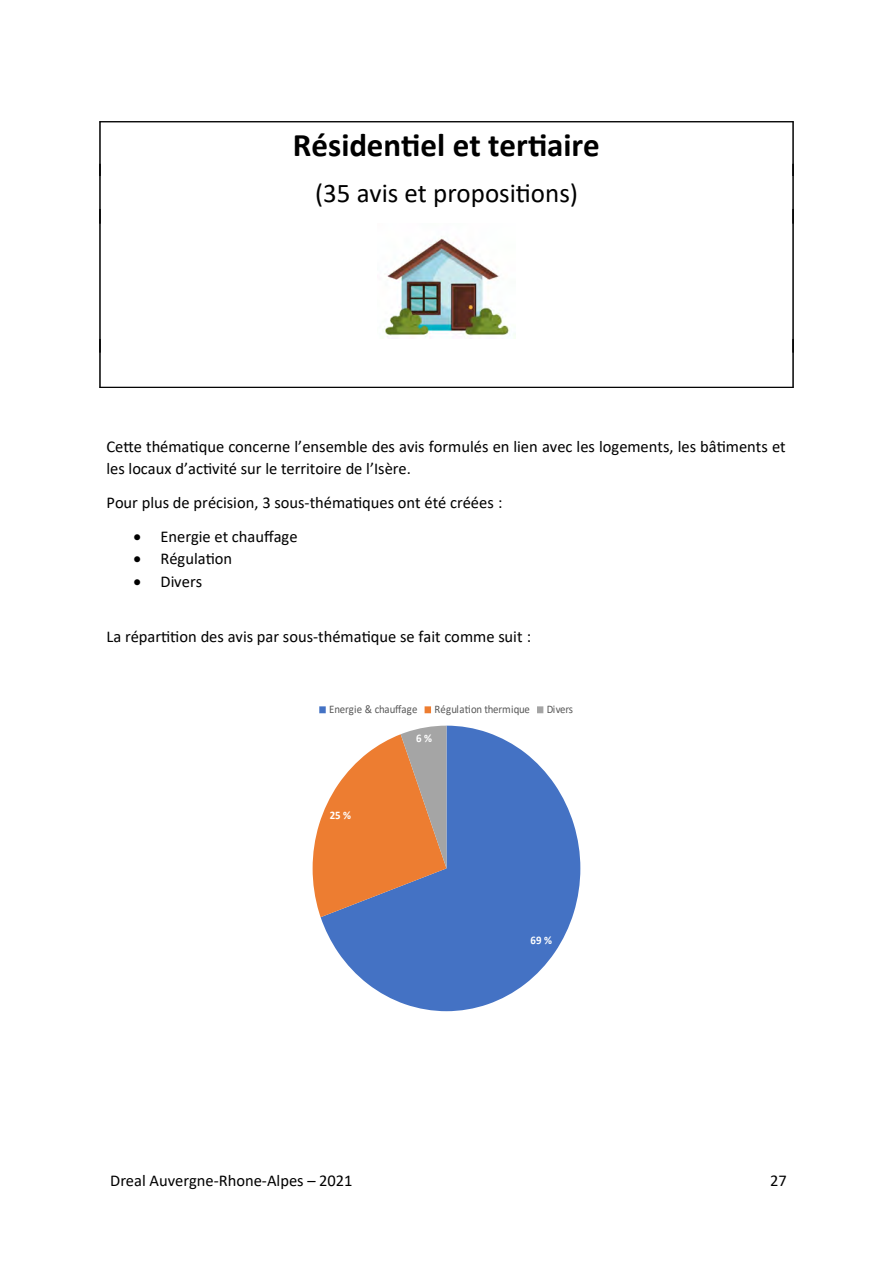
<style>
.page{position:relative;width:893px;height:1263px;background:#fff}
.page>*{position:absolute;margin:0;border:0;box-sizing:border-box;transform-origin:0 0}
.t1{font:700 33px "Calibri";color:#000}
.t2{font:27px "Calibri";color:#000}
.t3{font:16.5px/21.8px "Calibri";color:#000}
.t4{font:11.55px "Calibri";letter-spacing:-.01em;color:#595959;scale:.94 1}
.t5{font:700 11.55px "Calibri";color:#fff;scale:.94 1}
</style>
<div class="page">
<img style="left:385px;top:238px;width:125px;height:101px">
<svg style="left:321px;top:726px;width:259px;height:285px;fill:#4472c4"></svg>
<svg style="left:313px;top:726px;width:133px;height:191px"></svg>
<svg style="left:319px;top:706px;width:7px;height:7px"></svg>
<svg style="left:425px;top:706px;width:6px;height:7px"></svg>
<svg style="left:537px;top:706px;width:6px;height:7px"></svg>
<hr style="left:100px;top:121px;width:693px;height:1px;background:#000">
<hr style="left:793px;top:121px;width:1px;height:55px;background:#000">
<hr style="left:100px;top:121px;width:1px;height:55px;background:#000">
<hr style="left:793px;top:164px;width:1px;height:60px;background:#000">
<hr style="left:100px;top:164px;width:1px;height:60px;background:#000">
<hr style="left:793px;top:209px;width:1px;height:144px;background:#000">
<hr style="left:100px;top:209px;width:1px;height:144px;background:#000">
<hr style="left:793px;top:339px;width:1px;height:49px;background:#000">
<hr style="left:100px;top:387px;width:693px;height:1px;background:#000">
<hr style="left:100px;top:339px;width:1px;height:49px;background:#000">
<h1 class="t1" style="left:293px;top:124px;width:308px">Résidentiel et tertiaire</h1>
<h2 class="t2" style="left:315px;top:176px;width:265px">(35 avis et propositions)</h2>
<p class="t3" style="left:106px;top:436px;width:681px">Cette thématique concerne l’ensemble des avis formulés en lien avec les logements, les bâtiments et les locaux d’activité sur le territoire de l’Isère.</p>
<p class="t3" style="left:106px;top:491px;width:398px">Pour plus de précision, 3 sous-thématiques ont été créées :</p>
<p class="t3" style="left:134px;top:525px;width:166px">• Energie et chauffage</p>
<p class="t3" style="left:134px;top:548px;width:100px">• Régulation</p>
<p class="t3" style="left:134px;top:570px;width:70px">• Divers</p>
<p class="t3" style="left:107px;top:626px;width:426px">La répartition des avis par sous-thématique se fait comme suit :</p>
<p class="t4" style="left:329px;top:702px;width:96px">Energie &amp; chauffage</p>
<p class="t4" style="left:434px;top:702px;width:103px">Régulation thermique</p>
<p class="t4" style="left:547px;top:702px;width:30px">Divers</p>
<p class="t5" style="left:330px;top:808px;width:24px">25 %</p>
<p class="t5" style="left:416px;top:731px;width:18px">6 %</p>
<p class="t5" style="left:531px;top:933px;width:24px">69 %</p>
<p class="t3" style="left:110px;top:1169px;width:244px">Dreal Auvergne-Rhone-Alpes – 2021</p>
<p class="t3" style="left:770px;top:1169px;width:18px">27</p>
</div>
